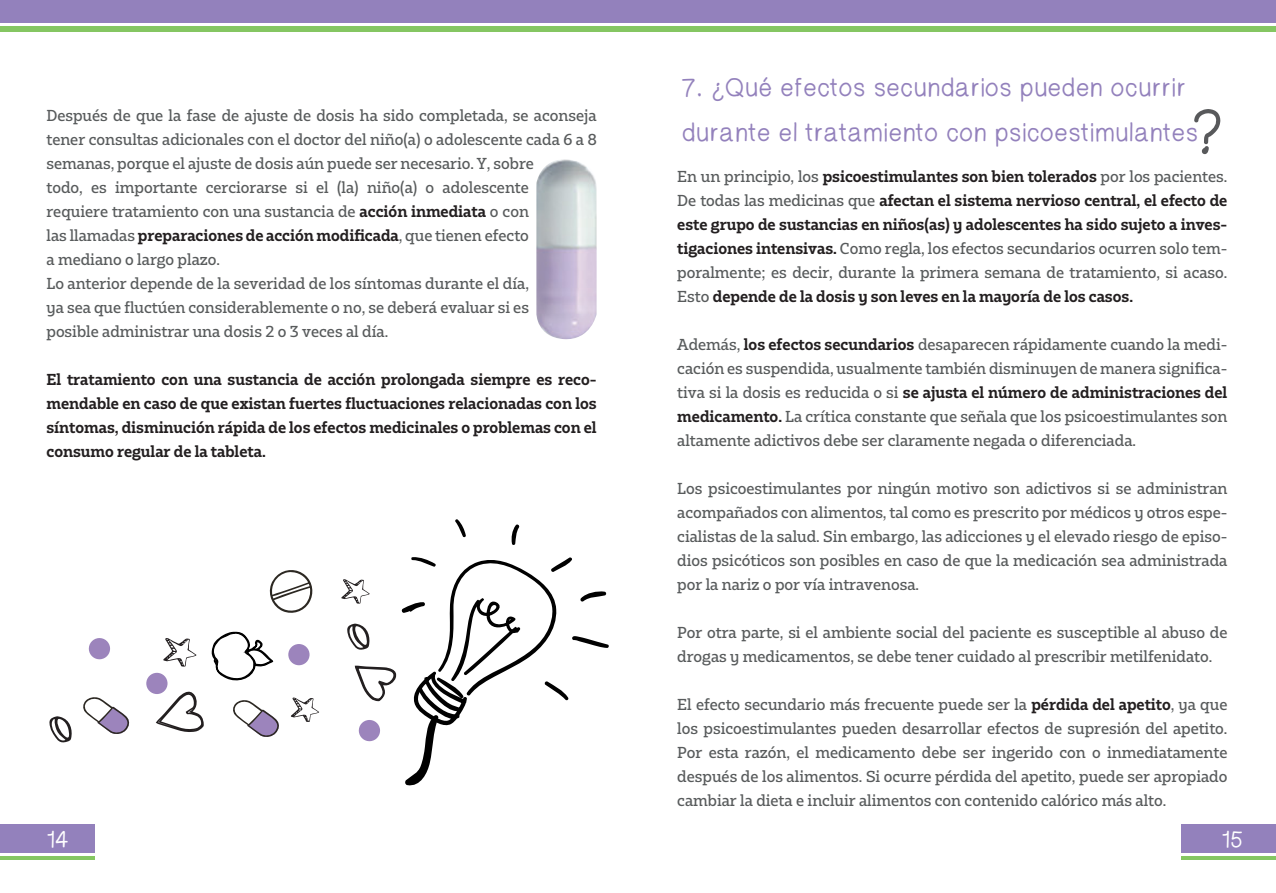
<style>
.page{position:relative;width:1276px;height:893px;background:#fff}
.page>*{position:absolute;margin:0;border:0;box-sizing:border-box;transform-origin:0 0}
.t1{font:25.65px/44.8px "Helveti Hand";color:#9381bc}
.t2{font:23.4px "Helveti Hand";color:#fff}
.t3{font:500 15px/24px "Bw Glenn Slab";color:#585b5c;text-align:justify}
.t4{font:700 15px/24px "Bw Glenn Slab";color:#231f20;text-align:justify}
.s1{font-weight:700;color:#231f20}
.s2{font-weight:500;color:#585b5c}
</style>
<div class="page">
<div style="left:0;top:0;width:1276px;height:22px;background:#9381bc"></div>
<div style="left:0;top:26px;width:1276px;height:6px;background:#85c662"></div>
<div style="left:0;top:824px;width:95px;height:29px;background:#9381bc"></div>
<hr style="left:0;top:856px;width:95px;height:3px;background:#85c662">
<div style="left:1181px;top:824px;width:95px;height:29px;background:#9381bc"></div>
<hr style="left:1181px;top:856px;width:95px;height:3px;background:#85c662">
<svg style="left:1194px;top:109px;width:26px;height:45px"></svg>
<img style="left:536px;top:159px;width:61px;height:181px">
<svg style="left:49px;top:716px;width:23px;height:27px"></svg>
<svg style="left:163px;top:638px;width:33px;height:29px"></svg>
<svg style="left:291px;top:697px;width:28px;height:25px"></svg>
<svg style="left:156px;top:690px;width:48px;height:42px"></svg>
<div style="left:88px;top:638px;width:22px;height:22px;background:#9c84bc;border-radius:50%"></div>
<div style="left:146px;top:673px;width:21px;height:21px;background:#9c84bc;border-radius:50%"></div>
<svg style="left:211px;top:570px;width:102px;height:111px"></svg>
<svg style="left:341px;top:519px;width:268px;height:267px"></svg>
<svg style="left:233px;top:700px;width:46px;height:37px"></svg>
<svg style="left:83px;top:697px;width:47px;height:37px"></svg>
<p class="t3" style="left:46px;top:103px;width:551px;text-align:left">Después de que la fase de ajuste de dosis ha sido completada, se aconseja tener consultas adicionales con el doctor del niño(a) o adolescente cada 6 a 8 semanas, porque el ajuste de dosis aún puede ser necesario. Y, sobre<br>todo, es importante cerciorarse si el (la) niño(a) o adolescente<br>requiere tratamiento con una sustancia de <span class="s1">acción inmediata</span> o con<br>las llamadas <span class="s1">preparaciones de acción modificada</span>, que tienen efecto<br>a mediano o largo plazo.<br>Lo anterior depende de la severidad de los síntomas durante el día,<br>ya sea que fluctúen considerablemente o no, se deberá evaluar si es<br>posible administrar una dosis 2 o 3 veces al día.</p>
<p class="t4" style="left:46px;top:367px;width:552px">El tratamiento con una sustancia de acción prolongada siempre es reco&shy;mendable en caso de que existan fuertes fluctuaciones relacionadas con los síntomas, disminución rápida de los efectos medicinales o problemas con el consumo regular de la tableta.</p>
<h1 class="t1" style="left:682px;top:66px;width:518px">7. ¿Qué efectos secundarios pueden ocurrir durante el tratamiento con psicoestimulantes</h1>
<p class="t4" style="left:677px;top:164px;width:552px"><span class="s2">En un principio, los</span> psicoestimulantes son bien tolerados <span class="s2">por los pacientes.<br>De todas las medicinas que</span> afectan el sistema nervioso central, el efecto de este grupo de sustancias en niños(as) y adolescentes ha sido sujeto a inves&shy;tigaciones intensivas. <span class="s2">Como regla, los efectos secundarios ocurren solo tem&shy;poralmente; es decir, durante la primera semana de tratamiento, si acaso.<br>Esto</span> depende de la dosis y son leves en la mayoría de los casos.</p>
<p class="t3" style="left:677px;top:332px;width:551px">Además, <span class="s1">los efectos secundarios</span> desaparecen rápidamente cuando la medi&shy;cación es suspendida, usualmente también disminuyen de manera significa&shy;tiva si la dosis es reducida o si <span class="s1">se ajusta el número de administraciones del medicamento.</span> La crítica constante que señala que los psicoestimulantes son altamente adictivos debe ser claramente negada o diferenciada.</p>
<p class="t3" style="left:677px;top:476px;width:552px">Los psicoestimulantes por ningún motivo son adictivos si se administran acompañados con alimentos, tal como es prescrito por médicos y otros espe&shy;cialistas de la salud. Sin embargo, las adicciones y el elevado riesgo de episo&shy;dios psicóticos son posibles en caso de que la medicación sea administrada por la nariz o por vía intravenosa.</p>
<p class="t3" style="left:677px;top:620px;width:551px">Por otra parte, si el ambiente social del paciente es susceptible al abuso de drogas y medicamentos, se debe tener cuidado al prescribir metilfenidato.</p>
<p class="t3" style="left:677px;top:692px;width:552px">El efecto secundario más frecuente puede ser la <span class="s1">pérdida del apetito</span>, ya que los psicoestimulantes pueden desarrollar efectos de supresión del apetito.<br>Por esta razón, el medicamento debe ser ingerido con o inmediatamente después de los alimentos. Si ocurre pérdida del apetito, puede ser apropiado cambiar la dieta e incluir alimentos con contenido calórico más alto.</p>
<h2 class="t2" style="left:46px;top:825px;width:25px">14</h2>
<h2 class="t2" style="left:1221px;top:825px;width:24px">15</h2>
</div>
